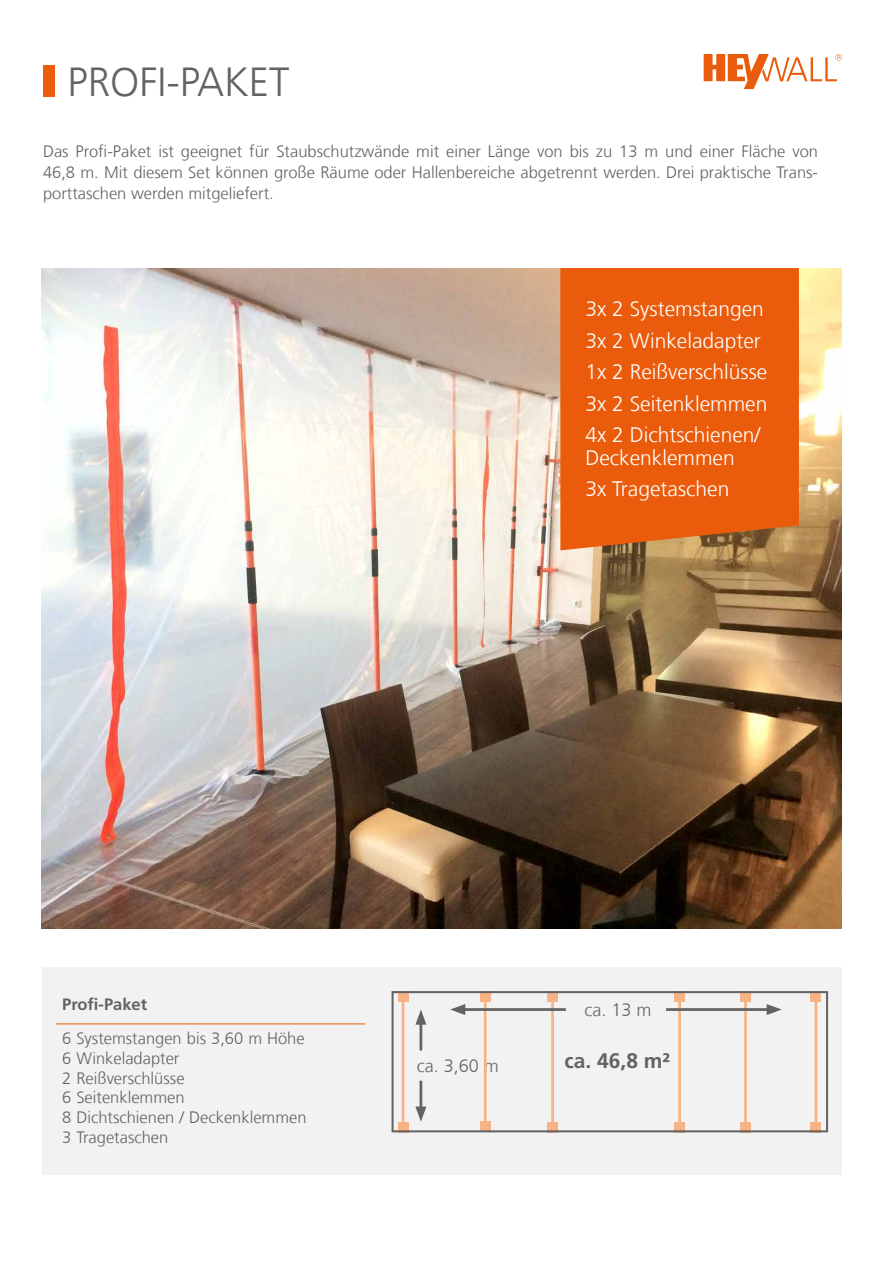
<style>
.page{position:relative;width:893px;height:1263px;background:#fff}
.page>*{position:absolute;margin:0;border:0;box-sizing:border-box;transform-origin:0 0}
.t1{font:300 40.5px "Frutiger LT Com";color:#646363}
.t2{font:300 21px/31.5px "Frutiger LT Com";color:#fff}
.t3{font:700 21px "Frutiger LT Com";color:#646363}
.t4{font:300 18px "Frutiger LT Com";color:#646363}
.t5{font:300 16.5px/19.8px "Frutiger LT Com";color:#646363;text-align:justify}
.t6{font:700 16.5px "Frutiger LT Com";color:#646363}
</style>
<div class="page">
<img style="left:42px;top:268px;width:799px;height:660px">
<div style="left:43px;top:65px;width:12px;height:32px;background:#ea5b0b"></div>
<svg style="left:704px;top:54px;width:138px;height:35px"></svg>
<div style="left:560px;top:268px;width:239px;height:282px;background:#ea5b0b"></div>
<div style="left:42px;top:967px;width:799px;height:208px;background:#f2f2f2"></div>
<hr style="left:56px;top:1023px;width:309px;height:1px;background:#ea5b0b">
<hr style="left:420px;top:1081px;width:2px;height:31px;background:#646363">
<svg style="left:415px;top:1106px;width:11px;height:16px"></svg>
<hr style="left:420px;top:1019px;width:2px;height:31px;background:#646363">
<svg style="left:415px;top:1010px;width:11px;height:15px"></svg>
<hr style="left:402px;top:997px;width:2px;height:130px;background:#f7b385">
<div style="left:398px;top:1122px;width:10px;height:11px;background:#f7b385"></div>
<div style="left:398px;top:991px;width:10px;height:11px;background:#f7b385"></div>
<hr style="left:551px;top:997px;width:3px;height:130px;background:#f7b385">
<div style="left:547px;top:1122px;width:11px;height:11px;background:#f7b385"></div>
<div style="left:547px;top:991px;width:11px;height:11px;background:#f7b385"></div>
<hr style="left:678px;top:997px;width:3px;height:130px;background:#f7b385">
<div style="left:674px;top:1122px;width:11px;height:11px;background:#f7b385"></div>
<div style="left:674px;top:991px;width:11px;height:11px;background:#f7b385"></div>
<hr style="left:815px;top:997px;width:2px;height:130px;background:#f7b385">
<div style="left:810px;top:1122px;width:11px;height:11px;background:#f7b385"></div>
<div style="left:810px;top:991px;width:11px;height:11px;background:#f7b385"></div>
<hr style="left:484px;top:996px;width:3px;height:131px;background:#f7b385">
<div style="left:480px;top:1121px;width:11px;height:11px;background:#f7b385"></div>
<div style="left:480px;top:991px;width:11px;height:11px;background:#f7b385"></div>
<hr style="left:744px;top:997px;width:3px;height:130px;background:#f7b385">
<div style="left:740px;top:1122px;width:11px;height:11px;background:#f7b385"></div>
<div style="left:740px;top:991px;width:11px;height:11px;background:#f7b385"></div>
<hr style="left:460px;top:1008px;width:106px;height:3px;background:#646363">
<svg style="left:450px;top:1004px;width:15px;height:11px"></svg>
<hr style="left:666px;top:1008px;width:106px;height:3px;background:#646363">
<svg style="left:767px;top:1004px;width:15px;height:11px"></svg>
<div style="left:392px;top:991px;width:436px;height:141px;border:2px solid #646363"></div>
<h1 class="t1" style="left:67px;top:58px;width:223px">PROFI-PAKET</h1>
<p class="t5" style="left:43px;top:141px;width:777px;line-height:21px">Das Profi-Paket ist geeignet für Staubschutzwände mit einer Länge von bis zu 13 m und einer Fläche von 46,8 m. Mit diesem Set können große Räume oder Hallenbereiche abgetrennt werden. Drei praktische Trans&shy;porttaschen werden mitgeliefert.</p>
<p class="t2" style="left:585px;top:293px;width:184px">3x 2 Systemstangen<br>3x 2 Winkeladapter<br>1x 2 Reißverschlüsse<br>3x 2 Seitenklemmen<br>4x 2 Dichtschienen/</p>
<p class="t2" style="left:585px;top:442px;width:151px">Deckenklemmen<br>3x Tragetaschen</p>
<p class="t6" style="left:62px;top:994px;width:86px">Profi-Paket</p>
<p class="t5" style="left:62px;top:1028px;width:246px;text-align:left">6 Systemstangen bis 3,60 m Höhe<br>6 Winkeladapter<br>2 Reißverschlüsse<br>6 Seitenklemmen<br>8 Dichtschienen / Deckenklemmen<br>3 Tragetaschen</p>
<p class="t4" style="left:417px;top:1055px;width:84px">ca. 3,60 m</p>
<p class="t4" style="left:584px;top:999px;width:69px">ca. 13 m</p>
<p class="t3" style="left:565px;top:1048px;width:107px">ca. 46,8 m²</p>
</div>
